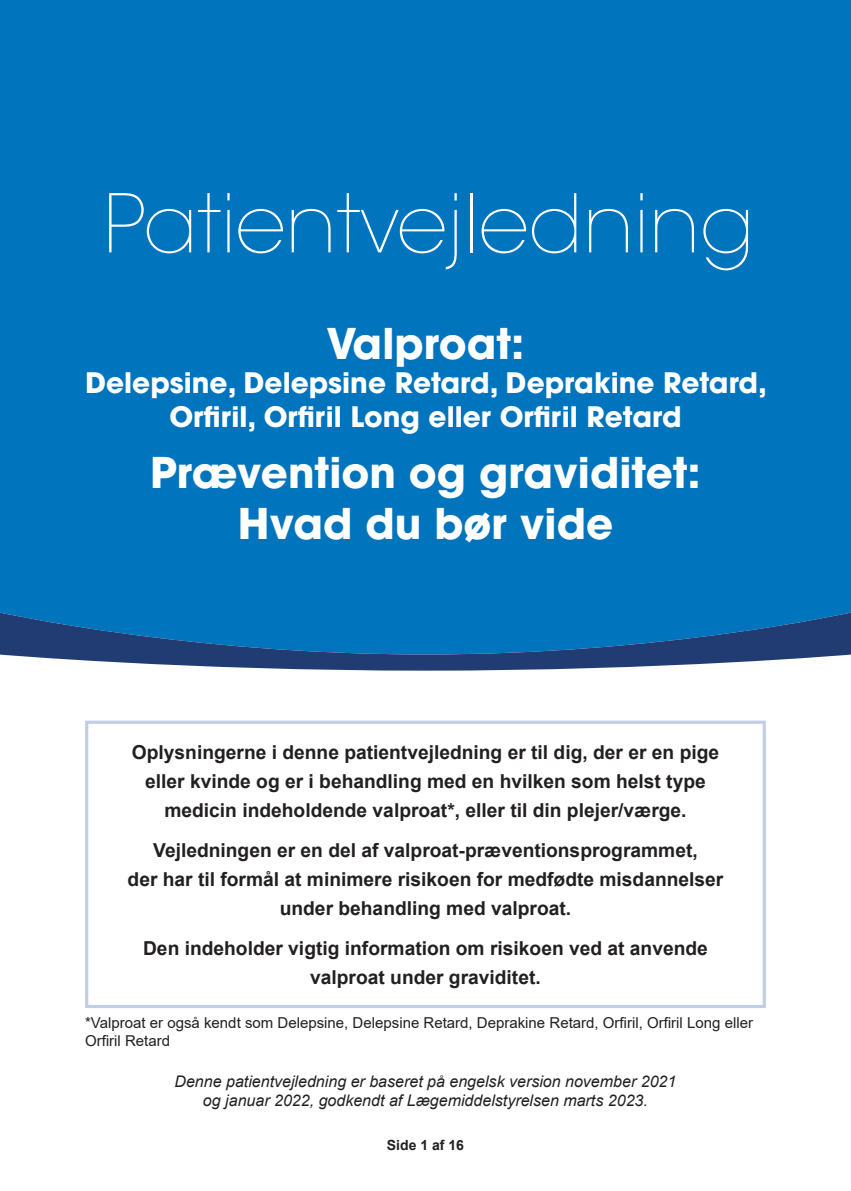
<style>
.page{position:relative;width:851px;height:1191px;background:#fff}
.page>*{position:absolute;margin:0;border:0;box-sizing:border-box;transform-origin:0 0}
.t1{font:200 80px "ITC Avant Garde Std";color:#fff}
.t2{font:700 42px/50.4px "ITC Avant Garde Pro";color:#fff;text-align:center}
.t3{font:700 28px/34px "ITC Avant Garde Pro";color:#fff;text-align:center}
.t4{font:700 19.2px/28.8px "Arial";color:#231f20;text-align:center}
.t5{font:italic 16px/19.2px "Arial";color:#231f20;text-align:center}
.t6{font:15px/18px "Arial";color:#231f20}
.t7{font:700 14px "Arial";color:#231f20}
</style>
<div class="page">
<div style="left:0;top:0;width:850px;height:612px;background:#0074bc"></div>
<svg style="left:0;top:612px;width:850px;height:58px;background:#2367a2"></svg>
<div style="left:85px;top:720px;width:680px;height:288px;border:3px solid #c0cfe9"></div>
<h1 class="t1" style="left:104px;top:177px;width:651px">Patientvejledning</h1>
<h2 class="t2" style="left:326px;top:317px;width:199px">Valproat:</h2>
<h3 class="t3" style="left:85px;top:365px;width:683px">Delepsine, Delepsine Retard, Deprakine Retard,<br>Orfiril, Orfiril Long eller Orfiril Retard</h3>
<h2 class="t2" style="left:150px;top:447px;width:552px">Prævention og graviditet:<br>Hvad du bør vide</h2>
<p class="t4" style="left:132px;top:738px;width:588px">Oplysningerne i denne patientvejledning er til dig, der er en pige eller kvinde og er i behandling med en hvilken som helst type medicin indeholdende valproat*, eller til din plejer/værge.</p>
<p class="t4" style="left:128px;top:836px;width:597px">Vejledningen er en del af valproat-præventionsprogrammet,<br>der har til formål at minimere risikoen for medfødte misdannelser under behandling med valproat.</p>
<p class="t4" style="left:143px;top:933px;width:566px">Den indeholder vigtig information om risikoen ved at anvende valproat under graviditet.</p>
<p class="t6" style="left:85px;top:1013px;width:669px">*Valproat er også kendt som Delepsine, Delepsine Retard, Deprakine Retard, Orfiril, Orfiril Long eller<br>Orfiril Retard</p>
<p class="t5" style="left:174px;top:1071px;width:503px">Denne patientvejledning er baseret på engelsk version november 2021 og januar 2022, godkendt af Lægemiddelstyrelsen marts 2023.</p>
<p class="t7" style="left:387px;top:1135px;width:79px">Side 1 af 16</p>
</div>
